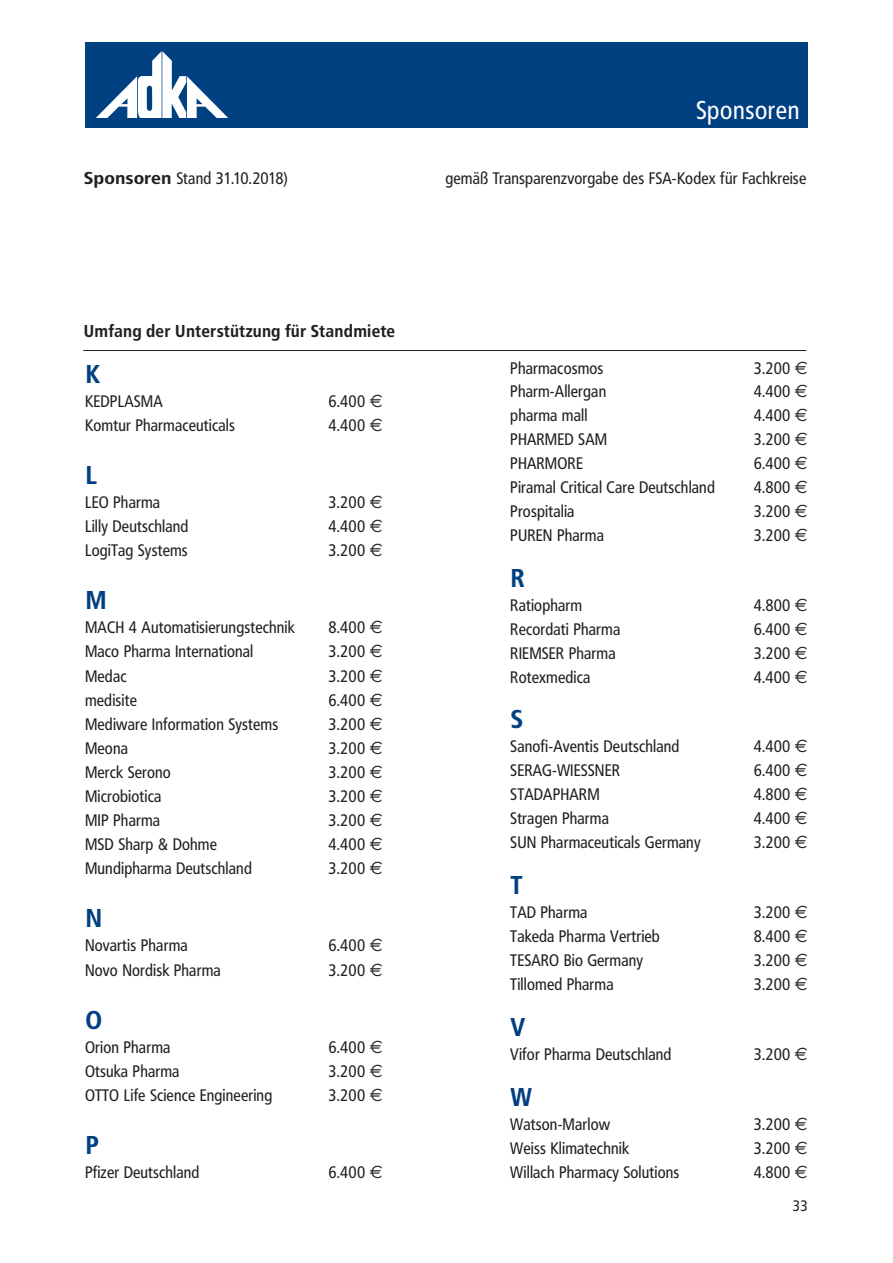
<style>
.page{position:relative;width:893px;height:1263px;background:#fff}
.page>*{position:absolute;margin:0;border:0;box-sizing:border-box;transform-origin:0 0}
.SPONSOREN_Alphabet{font:27px "Frutiger Bol Con";color:#014081}
.oben_Negativ{font:25.5px "Hu G Frutiger Condensed";letter-spacing:.03em;color:#fff}
.Sponsoren{font:18px "Frutiger Bol Con";letter-spacing:.01em;color:#231f20}
.Sponsoren-2{font:16.5px "Hu G Frutiger Condensed";letter-spacing:.01em;color:#231f20}
.Allg_inf{font:16.5px "Hu G Frutiger Condensed";letter-spacing:.01em;color:#231f20}
.Allg_inf-2{font:16.5px "Hu G Frutiger Condensed";letter-spacing:-.015em;color:#231f20}
.t1{font:15px "Hu G Frutiger Condensed";color:#231f20}
.s1{font-family:"Frutiger Bol Con";font-size:18px}
.s2{font-family:"Euro Sans";font-size:18px}
</style>
<div class="page">
<div style="left:85px;top:43px;width:723px;height:85px;background:#014081"></div>
<hr style="left:83px;top:350px;width:723px;height:1px;background:#231f20">
<img style="left:96px;top:52px;width:132px;height:66px">
<p class="oben_Negativ" style="left:696px;top:94px;width:105px">Sponsoren</p>
<p class="Allg_inf-2" style="left:83px;top:168px;width:206px"><span class="s1">Sponsoren</span> Stand 31.10.2018)</p>
<p class="Allg_inf" style="left:445px;top:168px;width:362px">gemäß Transparenzvorgabe des FSA-Kodex für Fachkreise</p>
<p class="Sponsoren" style="left:83px;top:321px;width:313px">Umfang der Unterstützung für Standmiete</p>
<p class="SPONSOREN_Alphabet" style="left:85px;top:359px;width:17px">K</p>
<p class="Sponsoren-2" style="left:85px;top:391px;width:79px">KEDPLASMA</p>
<p class="Sponsoren-2" style="left:328px;top:391px;width:56px">6.400 <span class="s2">€</span></p>
<p class="Sponsoren-2" style="left:85px;top:415px;width:151px">Komtur Pharmaceuticals</p>
<p class="Sponsoren-2" style="left:328px;top:415px;width:56px">4.400 <span class="s2">€</span></p>
<p class="SPONSOREN_Alphabet" style="left:85px;top:460px;width:14px">L</p>
<p class="Sponsoren-2" style="left:85px;top:492px;width:77px">LEO Pharma</p>
<p class="Sponsoren-2" style="left:328px;top:492px;width:56px">3.200 <span class="s2">€</span></p>
<p class="Sponsoren-2" style="left:85px;top:516px;width:105px">Lilly Deutschland</p>
<p class="Sponsoren-2" style="left:328px;top:516px;width:56px">4.400 <span class="s2">€</span></p>
<p class="Sponsoren-2" style="left:85px;top:540px;width:104px">LogiTag Systems</p>
<p class="Sponsoren-2" style="left:328px;top:540px;width:56px">3.200 <span class="s2">€</span></p>
<p class="SPONSOREN_Alphabet" style="left:85px;top:585px;width:23px">M</p>
<p class="Sponsoren-2" style="left:85px;top:617px;width:211px">MACH 4 Automatisierungstechnik</p>
<p class="Sponsoren-2" style="left:328px;top:617px;width:56px">8.400 <span class="s2">€</span></p>
<p class="Sponsoren-2" style="left:85px;top:641px;width:170px">Maco Pharma International</p>
<p class="Sponsoren-2" style="left:328px;top:641px;width:56px">3.200 <span class="s2">€</span></p>
<p class="Sponsoren-2" style="left:85px;top:665px;width:43px">Medac</p>
<p class="Sponsoren-2" style="left:328px;top:665px;width:56px">3.200 <span class="s2">€</span></p>
<p class="Sponsoren-2" style="left:85px;top:689px;width:53px">medisite</p>
<p class="Sponsoren-2" style="left:328px;top:689px;width:56px">6.400 <span class="s2">€</span></p>
<p class="Sponsoren-2" style="left:85px;top:714px;width:195px">Mediware Information Systems</p>
<p class="Sponsoren-2" style="left:328px;top:714px;width:56px">3.200 <span class="s2">€</span></p>
<p class="Sponsoren-2" style="left:85px;top:738px;width:44px">Meona</p>
<p class="Sponsoren-2" style="left:328px;top:738px;width:56px">3.200 <span class="s2">€</span></p>
<p class="Sponsoren-2" style="left:85px;top:762px;width:87px">Merck Serono</p>
<p class="Sponsoren-2" style="left:328px;top:762px;width:56px">3.200 <span class="s2">€</span></p>
<p class="Sponsoren-2" style="left:85px;top:786px;width:78px">Microbiotica</p>
<p class="Sponsoren-2" style="left:328px;top:786px;width:56px">3.200 <span class="s2">€</span></p>
<p class="Sponsoren-2" style="left:85px;top:810px;width:77px">MIP Pharma</p>
<p class="Sponsoren-2" style="left:328px;top:810px;width:56px">3.200 <span class="s2">€</span></p>
<p class="Sponsoren-2" style="left:85px;top:834px;width:133px">MSD Sharp &amp; Dohme</p>
<p class="Sponsoren-2" style="left:328px;top:834px;width:56px">4.400 <span class="s2">€</span></p>
<p class="Sponsoren-2" style="left:85px;top:858px;width:168px">Mundipharma Deutschland</p>
<p class="Sponsoren-2" style="left:328px;top:858px;width:56px">3.200 <span class="s2">€</span></p>
<p class="SPONSOREN_Alphabet" style="left:85px;top:903px;width:19px">N</p>
<p class="Sponsoren-2" style="left:85px;top:935px;width:104px">Novartis Pharma</p>
<p class="Sponsoren-2" style="left:328px;top:935px;width:56px">6.400 <span class="s2">€</span></p>
<p class="Sponsoren-2" style="left:85px;top:959px;width:137px">Novo Nordisk Pharma</p>
<p class="Sponsoren-2" style="left:328px;top:959px;width:56px">3.200 <span class="s2">€</span></p>
<p class="SPONSOREN_Alphabet" style="left:85px;top:1004px;width:19px">O</p>
<p class="Sponsoren-2" style="left:85px;top:1036px;width:87px">Orion Pharma</p>
<p class="Sponsoren-2" style="left:328px;top:1036px;width:56px">6.400 <span class="s2">€</span></p>
<p class="Sponsoren-2" style="left:85px;top:1060px;width:96px">Otsuka Pharma</p>
<p class="Sponsoren-2" style="left:328px;top:1060px;width:56px">3.200 <span class="s2">€</span></p>
<p class="Sponsoren-2" style="left:85px;top:1085px;width:189px">OTTO Life Science Engineering</p>
<p class="Sponsoren-2" style="left:328px;top:1085px;width:56px">3.200 <span class="s2">€</span></p>
<p class="SPONSOREN_Alphabet" style="left:85px;top:1130px;width:16px">P</p>
<p class="Sponsoren-2" style="left:85px;top:1162px;width:116px">Pfizer Deutschland</p>
<p class="Sponsoren-2" style="left:328px;top:1162px;width:56px">6.400 <span class="s2">€</span></p>
<p class="Sponsoren-2" style="left:510px;top:358px;width:95px">Pharmacosmos</p>
<p class="Sponsoren-2" style="left:754px;top:358px;width:56px">3.200 <span class="s2">€</span></p>
<p class="Sponsoren-2" style="left:510px;top:381px;width:97px">Pharm-Allergan</p>
<p class="Sponsoren-2" style="left:754px;top:381px;width:56px">4.400 <span class="s2">€</span></p>
<p class="Sponsoren-2" style="left:510px;top:405px;width:79px">pharma mall</p>
<p class="Sponsoren-2" style="left:754px;top:405px;width:56px">4.400 <span class="s2">€</span></p>
<p class="Sponsoren-2" style="left:510px;top:428px;width:98px">PHARMED SAM</p>
<p class="Sponsoren-2" style="left:754px;top:428px;width:56px">3.200 <span class="s2">€</span></p>
<p class="Sponsoren-2" style="left:510px;top:452px;width:74px">PHARMORE</p>
<p class="Sponsoren-2" style="left:754px;top:452px;width:56px">6.400 <span class="s2">€</span></p>
<p class="Sponsoren-2" style="left:510px;top:476px;width:206px">Piramal Critical Care Deutschland</p>
<p class="Sponsoren-2" style="left:754px;top:476px;width:56px">4.800 <span class="s2">€</span></p>
<p class="Sponsoren-2" style="left:510px;top:500px;width:66px">Prospitalia</p>
<p class="Sponsoren-2" style="left:754px;top:500px;width:56px">3.200 <span class="s2">€</span></p>
<p class="Sponsoren-2" style="left:510px;top:524px;width:95px">PUREN Pharma</p>
<p class="Sponsoren-2" style="left:754px;top:524px;width:56px">3.200 <span class="s2">€</span></p>
<p class="SPONSOREN_Alphabet" style="left:510px;top:562px;width:16px">R</p>
<p class="Sponsoren-2" style="left:510px;top:594px;width:73px">Ratiopharm</p>
<p class="Sponsoren-2" style="left:754px;top:594px;width:56px">4.800 <span class="s2">€</span></p>
<p class="Sponsoren-2" style="left:510px;top:618px;width:112px">Recordati Pharma</p>
<p class="Sponsoren-2" style="left:754px;top:618px;width:56px">6.400 <span class="s2">€</span></p>
<p class="Sponsoren-2" style="left:510px;top:642px;width:107px">RIEMSER Pharma</p>
<p class="Sponsoren-2" style="left:754px;top:642px;width:56px">3.200 <span class="s2">€</span></p>
<p class="Sponsoren-2" style="left:510px;top:666px;width:81px">Rotexmedica</p>
<p class="Sponsoren-2" style="left:754px;top:666px;width:56px">4.400 <span class="s2">€</span></p>
<p class="SPONSOREN_Alphabet" style="left:510px;top:704px;width:15px">S</p>
<p class="Sponsoren-2" style="left:510px;top:736px;width:171px">Sanofi-Aventis Deutschland</p>
<p class="Sponsoren-2" style="left:754px;top:736px;width:56px">4.400 <span class="s2">€</span></p>
<p class="Sponsoren-2" style="left:510px;top:760px;width:111px">SERAG-WIESSNER</p>
<p class="Sponsoren-2" style="left:754px;top:760px;width:56px">6.400 <span class="s2">€</span></p>
<p class="Sponsoren-2" style="left:510px;top:784px;width:91px">STADAPHARM</p>
<p class="Sponsoren-2" style="left:754px;top:784px;width:56px">4.800 <span class="s2">€</span></p>
<p class="Sponsoren-2" style="left:510px;top:808px;width:100px">Stragen Pharma</p>
<p class="Sponsoren-2" style="left:754px;top:808px;width:56px">4.400 <span class="s2">€</span></p>
<p class="Sponsoren-2" style="left:510px;top:832px;width:192px">SUN Pharmaceuticals Germany</p>
<p class="Sponsoren-2" style="left:754px;top:832px;width:56px">3.200 <span class="s2">€</span></p>
<p class="SPONSOREN_Alphabet" style="left:510px;top:870px;width:14px">T</p>
<p class="Sponsoren-2" style="left:510px;top:902px;width:79px">TAD Pharma</p>
<p class="Sponsoren-2" style="left:754px;top:902px;width:56px">3.200 <span class="s2">€</span></p>
<p class="Sponsoren-2" style="left:510px;top:926px;width:151px">Takeda Pharma Vertrieb</p>
<p class="Sponsoren-2" style="left:754px;top:926px;width:56px">8.400 <span class="s2">€</span></p>
<p class="Sponsoren-2" style="left:510px;top:950px;width:134px">TESARO Bio Germany</p>
<p class="Sponsoren-2" style="left:754px;top:950px;width:56px">3.200 <span class="s2">€</span></p>
<p class="Sponsoren-2" style="left:510px;top:974px;width:105px">Tillomed Pharma</p>
<p class="Sponsoren-2" style="left:754px;top:974px;width:56px">3.200 <span class="s2">€</span></p>
<p class="SPONSOREN_Alphabet" style="left:510px;top:1012px;width:17px">V</p>
<p class="Sponsoren-2" style="left:510px;top:1044px;width:163px">Vifor Pharma Deutschland</p>
<p class="Sponsoren-2" style="left:754px;top:1044px;width:56px">3.200 <span class="s2">€</span></p>
<p class="SPONSOREN_Alphabet" style="left:510px;top:1082px;width:24px">W</p>
<p class="Sponsoren-2" style="left:510px;top:1114px;width:101px">Watson-Marlow</p>
<p class="Sponsoren-2" style="left:754px;top:1114px;width:56px">3.200 <span class="s2">€</span></p>
<p class="Sponsoren-2" style="left:510px;top:1138px;width:120px">Weiss Klimatechnik</p>
<p class="Sponsoren-2" style="left:754px;top:1138px;width:56px">3.200 <span class="s2">€</span></p>
<p class="Sponsoren-2" style="left:510px;top:1162px;width:171px">Willach Pharmacy Solutions</p>
<p class="Sponsoren-2" style="left:754px;top:1162px;width:56px">4.800 <span class="s2">€</span></p>
<p class="t1" style="left:793px;top:1196px;width:16px">33</p>
</div>
